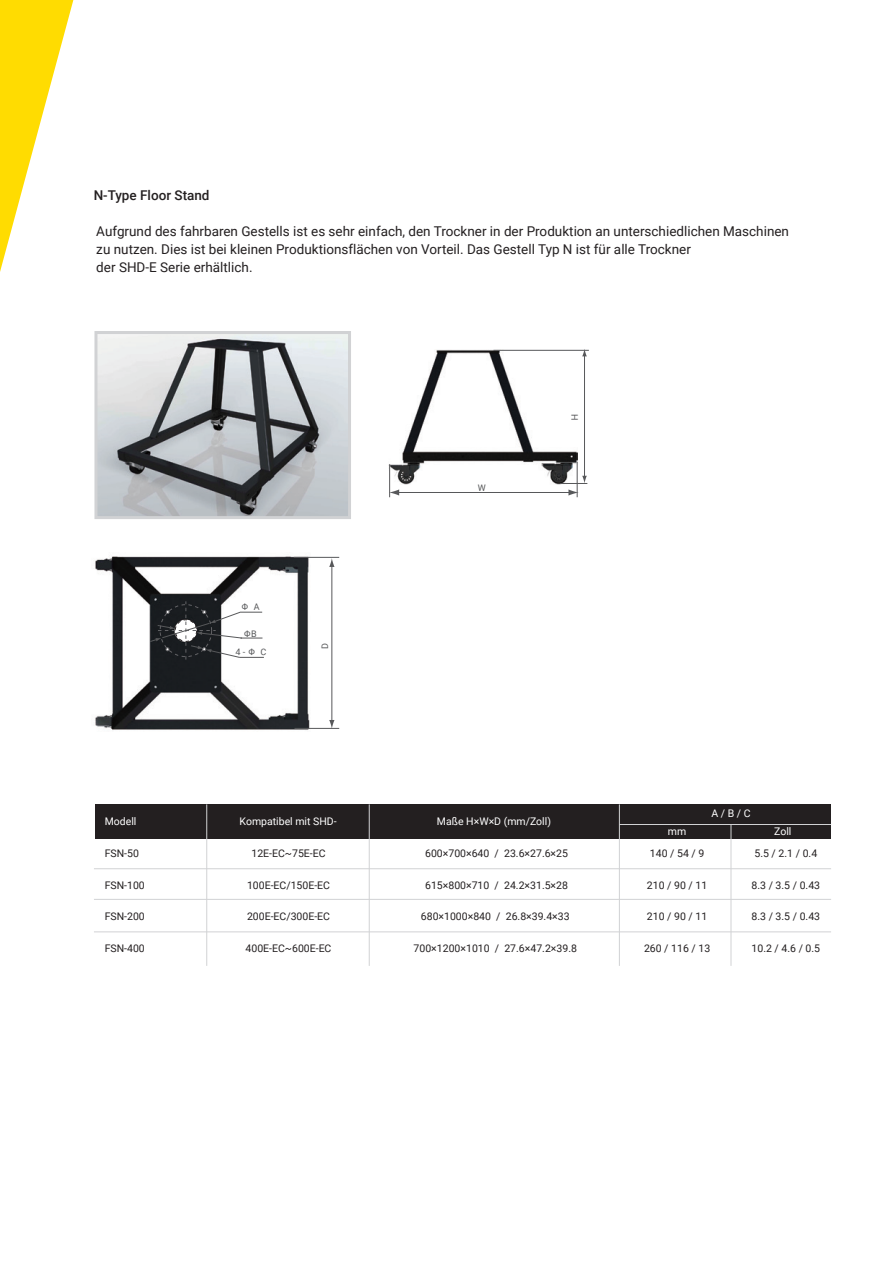
<style>
.page{position:relative;width:893px;height:1263px;background:#fff}
.page>*{position:absolute;margin:0;border:0;box-sizing:border-box;transform-origin:0 0}
.t1{font:13.5px/18px "Roboto";color:#231f20}
.t2{font:500 13.5px "Roboto";color:#231f20}
.t3{font:10.5px "Roboto";color:#231f20}
.t4{font:10.5px "Roboto";color:#fff}
.t5{font:9px "Roboto";color:#57585a}
</style>
<div class="page">
<svg style="left:0;top:0;width:74px;height:272px"></svg>
<img style="left:95px;top:556px;width:220px;height:174px">
<img style="left:390px;top:349px;width:188px;height:136px">
<img style="left:98px;top:335px;width:249px;height:180px">
<div style="left:94px;top:331px;width:257px;height:188px;border:3px solid #d1d2d4"></div>
<hr style="left:493px;top:350px;width:96px;height:1px;background:#57585a">
<hr style="left:397px;top:492px;width:173px;height:1px;background:#57585a">
<svg style="left:390px;top:489px;width:9px;height:6px"></svg>
<hr style="left:389px;top:464px;width:1px;height:33px;background:#57585a">
<hr style="left:577px;top:462px;width:1px;height:35px;background:#57585a">
<hr style="left:584px;top:355px;width:1px;height:122px;background:#57585a">
<svg style="left:582px;top:349px;width:5px;height:7px"></svg>
<svg style="left:560px;top:476px;width:27px;height:20px"></svg>
<hr style="left:332px;top:565px;width:1px;height:157px;background:#57585a">
<svg style="left:329px;top:558px;width:5px;height:9px"></svg>
<svg style="left:329px;top:720px;width:5px;height:8px"></svg>
<hr style="left:294px;top:728px;width:45px;height:1px;background:#57585a">
<hr style="left:294px;top:557px;width:45px;height:1px;background:#57585a">
<div style="left:95px;top:804px;width:736px;height:34px;background:#231f20"></div>
<hr style="left:206px;top:804px;width:1px;height:162px;background:#d1d2d4">
<hr style="left:369px;top:804px;width:1px;height:162px;background:#d1d2d4">
<hr style="left:619px;top:804px;width:1px;height:162px;background:#d1d2d4">
<hr style="left:731px;top:824px;width:1px;height:142px;background:#d1d2d4">
<hr style="left:619px;top:824px;width:212px;height:1px;background:#d1d2d4">
<hr style="left:94px;top:868px;width:737px;height:1px;background:#d1d2d4">
<hr style="left:94px;top:899px;width:737px;height:1px;background:#d1d2d4">
<hr style="left:94px;top:931px;width:737px;height:1px;background:#d1d2d4">
<svg style="left:149px;top:601px;width:115px;height:58px"></svg>
<p class="t2" style="left:94px;top:186px;width:117px">N-Type Floor Stand</p>
<p class="t1" style="left:96px;top:222px;width:694px">Aufgrund des fahrbaren Gestells ist es sehr einfach, den Trockner in der Produktion an unterschiedlichen Maschinen zu nutzen. Dies ist bei kleinen Produktionsflächen von Vorteil. Das Gestell Typ N ist für alle Trockner<br>der SHD-E Serie erhältlich.</p>
<p class="t5" style="left:244px;top:627px;width:14px">ΦB</p>
<p class="t5" style="left:236px;top:645px;width:32px;rotate:1deg">4-Φ C</p>
<p class="t5" style="left:319px;top:649px;width:7px;rotate:-90deg">D</p>
<p class="t5" style="left:478px;top:481px;width:9px">W</p>
<p class="t5" style="left:581px;top:414px;width:8px;rotate:90deg">H</p>
<p class="t4" style="left:105px;top:813px;width:33px">Modell</p>
<p class="t4" style="left:240px;top:813px;width:99px">Kompatibel mit SHD-</p>
<p class="t4" style="left:437px;top:813px;width:116px">Maße H×W×D (mm/Zoll)</p>
<p class="t3" style="left:105px;top:846px;width:36px">FSN-50</p>
<p class="t3" style="left:105px;top:877px;width:42px">FSN-100</p>
<p class="t3" style="left:105px;top:909px;width:42px">FSN-200</p>
<p class="t3" style="left:105px;top:941px;width:42px">FSN-400</p>
<p class="t3" style="left:251px;top:846px;width:76px">12E-EC~75E-EC</p>
<p class="t3" style="left:247px;top:877px;width:85px">100E-EC/150E-EC</p>
<p class="t3" style="left:247px;top:909px;width:85px">200E-EC/300E-EC</p>
<p class="t3" style="left:246px;top:941px;width:87px">400E-EC~600E-EC</p>
<p class="t3" style="left:425px;top:846px;width:144px">600×700×640 / 23.6×27.6×25</p>
<p class="t3" style="left:425px;top:877px;width:144px">615×800×710 / 24.2×31.5×28</p>
<p class="t3" style="left:421px;top:909px;width:150px">680×1000×840 / 26.8×39.4×33</p>
<p class="t3" style="left:414px;top:941px;width:165px">700×1200×1010 / 27.6×47.2×39.8</p>
<p class="t4" style="left:711px;top:806px;width:41px">A / B / C</p>
<p class="t4" style="left:668px;top:824px;width:20px">mm</p>
<p class="t4" style="left:774px;top:824px;width:19px">Zoll</p>
<p class="t3" style="left:650px;top:846px;width:56px">140 / 54 / 9</p>
<p class="t3" style="left:647px;top:877px;width:62px">210 / 90 / 11</p>
<p class="t3" style="left:647px;top:909px;width:62px">210 / 90 / 11</p>
<p class="t3" style="left:644px;top:941px;width:68px">260 / 116 / 13</p>
<p class="t3" style="left:754px;top:846px;width:64px">5.5 / 2.1 / 0.4</p>
<p class="t3" style="left:751px;top:877px;width:70px">8.3 / 3.5 / 0.43</p>
<p class="t3" style="left:751px;top:909px;width:70px">8.3 / 3.5 / 0.43</p>
<p class="t3" style="left:751px;top:941px;width:70px">10.2 / 4.6 / 0.5</p>
</div>
